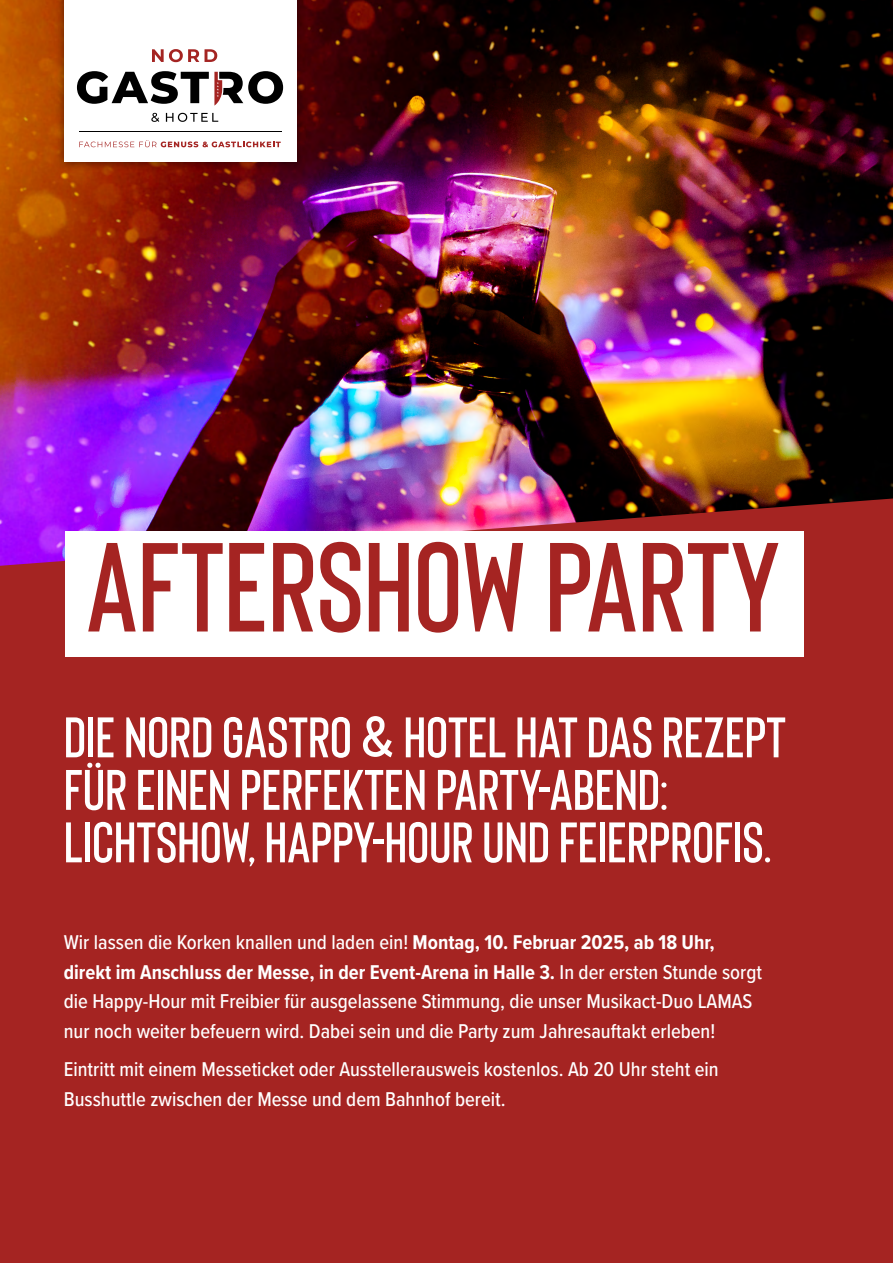
<style>
.page{position:relative;width:893px;height:1263px;background:#fff}
.page>*{position:absolute;margin:0;border:0;box-sizing:border-box;transform-origin:0 0}
.t1{font:600 126.45px "Bison";color:#a52422}
.t2{font:600 57px/52.5px "Bison";color:#fff}
.t3{font:500 20.7px/29.5px "Proxima Nova Cond";color:#fff}
.s1{font-weight:700}
</style>
<div class="page">
<img style="left:0;top:0;width:893px;height:498px">
<div style="left:0;top:498px;width:893px;height:765px;background:#a52422"></div>
<div style="left:54px;top:0;width:252px;height:171px;background:#000;opacity:.5"></div>
<div style="left:64px;top:0;width:232px;height:162px;background:#fff"></div>
<hr style="left:79px;top:132px;width:202px;height:1px;background:#000">
<svg style="left:151px;top:113px;width:8px;height:9px"></svg>
<svg style="left:166px;top:113px;width:52px;height:9px"></svg>
<svg style="left:152px;top:49px;width:47px;height:13px"></svg>
<svg style="left:205px;top:49px;width:12px;height:13px"></svg>
<svg style="left:77px;top:71px;width:206px;height:35px"></svg>
<svg style="left:79px;top:140px;width:202px;height:7px"></svg>
<div style="left:65px;top:532px;width:739px;height:125px;background:#fff"></div>
<h1 class="t1" style="left:86px;top:509px;width:695px">AFTERSHOW PARTY</h1>
<h2 class="t2" style="left:64px;top:708px;width:724px">DIE NORD GASTRO &amp; HOTEL HAT DAS REZEPT<br>FÜR EINEN PERFEKTEN PARTY-ABEND:<br>LICHTSHOW, HAPPY-HOUR UND FEIERPROFIS.</h2>
<p class="t3" style="left:64px;top:927px;width:700px">Wir lassen die Korken knallen und laden ein! <span class="s1">Montag, 10. Februar 2025, ab 18 Uhr, direkt im Anschluss der Messe, in der Event-Arena in Halle 3.</span> In der ersten Stunde sorgt die Happy-Hour mit Freibier für ausgelassene Stimmung, die unser Musikact-Duo LAMAS nur noch weiter befeuern wird. Dabei sein und die Party zum Jahresauftakt erleben!</p>
<p class="t3" style="left:64px;top:1054px;width:656px">Eintritt mit einem Messeticket oder Ausstellerausweis kostenlos. Ab 20 Uhr steht ein<br>Busshuttle zwischen der Messe und dem Bahnhof bereit.</p>
</div>
